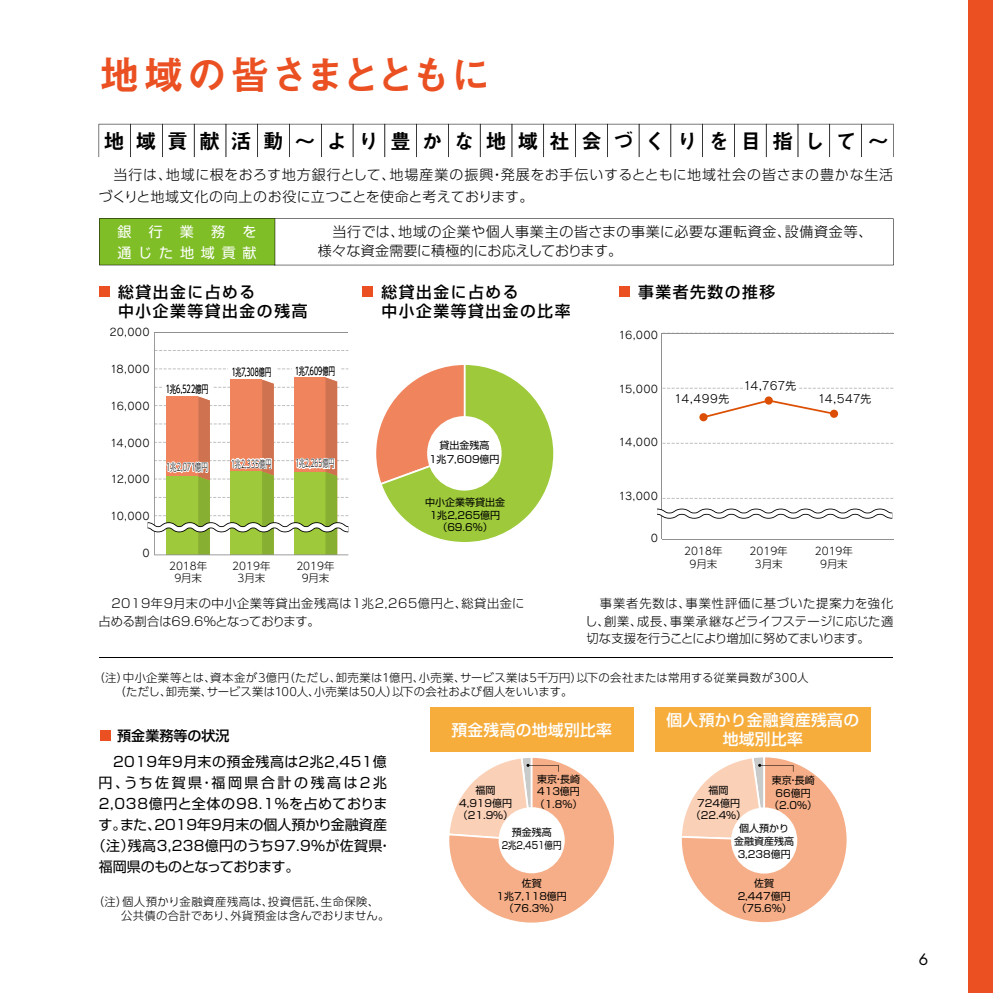
<style>
.page{position:relative;width:993px;height:993px;background:#fff}
.page>*{position:absolute;margin:0;border:0;box-sizing:border-box;transform-origin:0 0}
.t1{font:40.25px "Midashi Go Pr 6 N MB31";letter-spacing:-.02em;color:#ea5022}
.t2{font:21px "Midashi Go Pr 5 MB31 90 pv RKSJ H";letter-spacing:.515em;color:#000}
.t3{font:15.75px/19.2px "Shin Go Pr 5 Medium 90 pv RKSJ H";letter-spacing:.1em;color:#000}
.t4{font:15.75px "Shin Go Pr 5 Medium 90 pv RKSJ H";letter-spacing:.02em;color:#fff}
.t5{font:15.4px "Futura Std";color:#000}
.t6{font:14px/21px "UD Shin Go Pr 6 N Light 90 pv RKSJ H";letter-spacing:.04em;color:#000}
.t7{font:14px/19.2px "Shin Go Pr 5 Light 90 pv RKSJ H";letter-spacing:.03em;color:#000}
.t8{font:14px "Shin Go Pr 5 Regular 90 pv RKSJ H";letter-spacing:.03em;color:#000}
.t9{font:14px "Shin Go Pr 5 Regular 90 pv RKSJ H";letter-spacing:.05em;color:#000}
.t10{font:14px "Shin Go Pr 5 Regular 90 pv RKSJ H";color:#000}
.t11{font:14px "Shin Go Pr 5 Regular 90 pv RKSJ H";letter-spacing:.18em;color:#000}
.t12{font:14px "Shin Go Pr 5 Regular 90 pv RKSJ H";letter-spacing:-.05em;color:#000}
.t13{font:14px/21px "Shin Go Pr 5 Regular 90 pv RKSJ H";letter-spacing:.49em;color:#fff}
.t14{font:14px "Shin Go Pr 5 Medium 90 pv RKSJ H";color:#000}
.t15{font:12.25px/17.5px "Shin Go Pr 5 Light 90 pv RKSJ H";letter-spacing:.01em;color:#000;text-align:justify}
.t16{font:12.25px/17.5px "Shin Go Pr 5 Light 90 pv RKSJ H";letter-spacing:.045em;color:#000}
.t17{font:11.38px/14px "UD Shin Go Pr 6 N Light 90 pv RKSJ H";letter-spacing:.02em;color:#000}
.t18{font:11.38px "Rodin Pro M 90 pv RKSJ H";letter-spacing:-.025em;color:#000}
.t19{font:10.5px "Rodin Pro M 90 pv RKSJ H";letter-spacing:.03em;color:#000}
.t20{font:10.5px/12.6px "UD Shin Go Pr 6 N Light 90 pv RKSJ H";color:#000;text-align:center}
.t21{font:10.5px "UD Shin Go Pr 6 N Light 90 pv RKSJ H";color:#000;scale:.59 1}
.t22{font:10.5px "UD Shin Go Pr 6 N Light 90 pv RKSJ H";letter-spacing:-.03em;color:#000;scale:.62 1}
.t23{font:10.5px "UD Shin Go Pr 6 N Light 90 pv RKSJ H";color:#000;scale:.57 1}
.t24{font:10.5px "UD Shin Go Pr 6 N Light 90 pv RKSJ H";color:#000;scale:.58 1}
.t25{font:10.5px "UD Shin Go Pr 6 N Light 90 pv RKSJ H";color:#000;scale:.62 1}
.t26{font:9.97px/12.6px "Shin Go Pr 5 Regular 90 pv RKSJ H";color:#000;text-align:center}
</style>
<div class="page">
<div style="left:429px;top:706px;width:204px;height:45px;background:#f6ad3c"></div>
<div style="left:655px;top:706px;width:215px;height:45px;background:#f6ad3c"></div>
<div style="left:100px;top:729px;width:10px;height:11px;background:#ea5022"></div>
<svg style="left:449px;top:757px;width:165px;height:166px"></svg>
<svg style="left:681px;top:757px;width:166px;height:166px"></svg>
<svg style="left:376px;top:365px;width:178px;height:177px"></svg>
<div style="left:427px;top:416px;width:74px;height:74px;background:#fff;border-radius:50%"></div>
<div style="left:619px;top:286px;width:10px;height:11px;background:#ea5022"></div>
<div style="left:99px;top:286px;width:11px;height:11px;background:#ea5022"></div>
<div style="left:362px;top:286px;width:11px;height:11px;background:#ea5022"></div>
<svg style="left:663px;top:442px;width:230px;height:1px"></svg>
<hr style="left:661px;top:538px;width:232px;height:1px;background:#909090">
<hr style="left:661px;top:332px;width:232px;height:1px;background:#909090">
<hr style="left:661px;top:333px;width:1px;height:206px;background:#909090">
<div style="left:699px;top:413px;width:8px;height:8px;background:#dc4f03;border-radius:50%"></div>
<svg style="left:662px;top:387px;width:231px;height:31px"></svg>
<svg style="left:657px;top:508px;width:235px;height:10px"></svg>
<svg style="left:99px;top:124px;width:794px;height:33px"></svg>
<svg style="left:99px;top:218px;width:794px;height:47px"></svg>
<hr style="left:154px;top:331px;width:194px;height:1px;background:#909090">
<svg style="left:154px;top:332px;width:194px;height:223px"></svg>
<svg style="left:147px;top:377px;width:201px;height:177px"></svg>
<div style="left:292px;top:360px;width:47px;height:15px;background:#fff"></div>
<div style="left:228px;top:363px;width:48px;height:16px;background:#fff"></div>
<div style="left:163px;top:381px;width:49px;height:14px;background:#fff"></div>
<hr style="left:100px;top:657px;width:793px;height:1px;background:#000">
<div style="left:967px;top:0;width:25px;height:992px;background:#ea5022"></div>
<h1 class="t1" style="left:99px;top:42px;width:393px">地域の皆さまとともに</h1>
<h2 class="t2" style="left:103px;top:124px;width:786px">地域貢献活動～より豊かな地域社会づくりを目指して～</h2>
<h3 class="t6" style="left:98px;top:164px;width:796px">　当行は、地域に根をおろす地方銀行として、地場産業の振興・発展をお手伝いするとともに地域社会の皆さまの豊かな生活づくりと地域文化の向上のお役に立つことを使命と考えております。</h3>
<h3 class="t7" style="left:318px;top:221px;width:556px">　当行では、地域の企業や個人事業主の皆さまの事業に必要な運転資金、設備資金等、様々な資金需要に積極的にお応えしております。</h3>
<h3 class="t13" style="left:117px;top:220px;width:141px">銀行業務を通じた地域貢献</h3>
<h3 class="t3" style="left:118px;top:280px;width:139px">総貸出金に占める</h3>
<h3 class="t3" style="left:638px;top:280px;width:139px">事業者先数の推移</h3>
<h3 class="t3" style="left:118px;top:300px;width:190px">中小企業等貸出金の残高</h3>
<h3 class="t3" style="left:381px;top:280px;width:191px">総貸出金に占める<br>中小企業等貸出金の比率</h3>
<p class="t19" style="left:109px;top:325px;width:42px">20,000</p>
<p class="t19" style="left:110px;top:362px;width:41px">18,000</p>
<p class="t19" style="left:110px;top:399px;width:41px">16,000</p>
<p class="t19" style="left:110px;top:435px;width:41px">14,000</p>
<p class="t19" style="left:110px;top:472px;width:41px">12,000</p>
<p class="t19" style="left:110px;top:509px;width:41px">10,000</p>
<p class="t19" style="left:142px;top:546px;width:9px">0</p>
<p class="t25" style="left:166px;top:380px;width:70px">1兆6,522億円</p>
<p class="t24" style="left:232px;top:363px;width:69px">1兆7,308億円</p>
<p class="t21" style="left:295px;top:362px;width:69px">1兆7,609億円</p>
<p class="t22" style="left:166px;top:458px;width:69px">1兆2,071億円</p>
<p class="t21" style="left:231px;top:455px;width:70px">1兆2,335億円</p>
<p class="t23" style="left:295px;top:455px;width:70px">1兆2,265億円</p>
<p class="t20" style="left:169px;top:558px;width:40px">2018年<br>9月末</p>
<p class="t20" style="left:296px;top:558px;width:40px">2019年<br>9月末</p>
<p class="t20" style="left:232px;top:558px;width:40px">2019年<br>3月末</p>
<p class="t26" style="left:429px;top:437px;width:72px;line-height:13.8px">貸出金残高<br>1兆7,609億円</p>
<p class="t26" style="left:425px;top:495px;width:81px">中小企業等貸出金<br>1兆2,265億円（69.6%）</p>
<p class="t16" style="left:99px;top:593px;width:427px">　2019年9月末の中小企業等貸出金残高は1兆2,265億円と、総貸出金に占める割合は69.6%となっております。</p>
<p class="t19" style="left:618px;top:328px;width:41px">16,000</p>
<p class="t19" style="left:618px;top:382px;width:41px">15,000</p>
<p class="t19" style="left:618px;top:435px;width:41px">14,000</p>
<p class="t19" style="left:618px;top:488px;width:41px">13,000</p>
<p class="t19" style="left:650px;top:530px;width:9px">0</p>
<p class="t18" style="left:743px;top:378px;width:54px">14,767先</p>
<p class="t18" style="left:674px;top:391px;width:57px">14,499先</p>
<p class="t18" style="left:817px;top:391px;width:55px">14,547先</p>
<p class="t20" style="left:684px;top:544px;width:40px">2018年<br>9月末</p>
<p class="t20" style="left:749px;top:544px;width:40px">2019年<br>3月末</p>
<p class="t20" style="left:814px;top:544px;width:40px">2019年<br>9月末</p>
<p class="t15" style="left:585px;top:593px;width:309px">　事業者先数は、事業性評価に基づいた提案力を強化し、創業、成長、事業承継などライフステージに応じた適切な支援を行うことにより増加に努めてまいります。</p>
<p class="t17" style="left:115px;top:670px;width:706px;text-indent:-21px">（注）中小企業等とは、資本金が3億円（ただし、卸売業は1億円、小売業、サービス業は5千万円）以下の会社または常用する従業員数が300人　（ただし、卸売業、サービス業は100人、小売業は50人）以下の会社および個人をいいます。</p>
<h3 class="t4" style="left:666px;top:706px;width:194px">個人預かり金融資産残高の</h3>
<h3 class="t4" style="left:451px;top:716px;width:162px">預金残高の地域別比率</h3>
<h3 class="t14" style="left:117px;top:723px;width:113px">預金業務等の状況</h3>
<h3 class="t4" style="left:722px;top:725px;width:82px">地域別比率</h3>
<h3 class="t8" style="left:99px;top:750px;width:290px">　2019年9月末の預金残高は2兆2,451億</h3>
<h3 class="t11" style="left:99px;top:771px;width:290px">円、うち佐賀県・福岡県合計の残高は2兆</h3>
<h3 class="t9" style="left:99px;top:792px;width:290px">2,038億円と全体の98.1％を占めておりま</h3>
<h3 class="t10" style="left:98px;top:813px;width:290px">す。また、2019年9月末の個人預かり金融資産</h3>
<h3 class="t8" style="left:92px;top:834px;width:302px">（注）残高3,238億円のうち97.9%が佐賀県・</h3>
<h3 class="t12" style="left:99px;top:855px;width:202px">福岡県のものとなっております。</h3>
<p class="t26" style="left:458px;top:782px;width:57px">福岡<br>4,919億円（21.9％）</p>
<p class="t26" style="left:534px;top:771px;width:49px;text-align:left">東京・長崎<br>413億円（1.8％）</p>
<p class="t26" style="left:690px;top:782px;width:57px">福岡<br>724億円（22.4％）</p>
<p class="t26" style="left:769px;top:772px;width:49px">東京・長崎<br>66億円（2.0％）</p>
<p class="t26" style="left:734px;top:821px;width:61px">個人預かり金融資産残高<br>3,238億円</p>
<p class="t26" style="left:736px;top:875px;width:57px">佐賀<br>2,447億円（75.6％）</p>
<p class="t26" style="left:501px;top:824px;width:61px">預金残高<br>2兆2,451億円</p>
<p class="t26" style="left:496px;top:875px;width:72px">佐賀<br>1兆7,118億円（76.3％）</p>
<p class="t17" style="left:99px;top:894px;width:292px;text-indent:-6px">（注）個人預かり金融資産残高は、投資信託、生命保険、　 公共債の合計であり、外貨預金は含んでおりません。</p>
<h3 class="t5" style="left:918px;top:948px;width:11px">6</h3>
</div>
